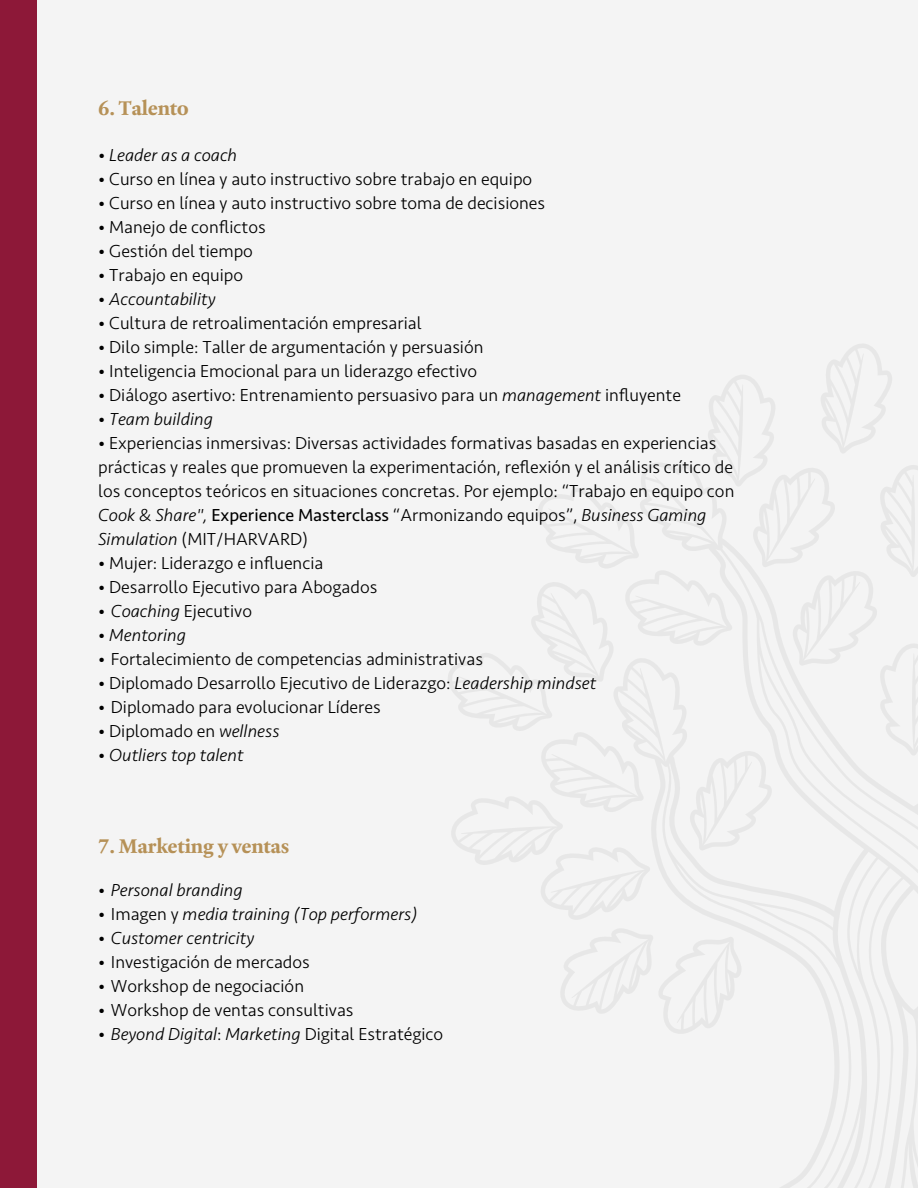
<style>
.page{position:relative;width:918px;height:1188px;background:#f4f4f4}
.page>*{position:absolute;margin:0;border:0;box-sizing:border-box;transform-origin:0 0}
.t1{font:700 21px "Laurentian Std";color:#b69157}
.t2{font:300 18px/24px "Seravek";color:#000}
.t3{font:italic 300 18px "Seravek";color:#000}
.s1{font-style:normal}
.s2{font-style:italic}
.s3{font-weight:400}
</style>
<div class="page">
<svg style="left:719px;top:920px;width:199px;height:268px"></svg>
<svg style="left:561px;top:926px;width:183px;height:113px"></svg>
<svg style="left:448px;top:344px;width:470px;height:576px"></svg>
<div style="left:0;top:0;width:37px;height:1188px;background:#8d1838"></div>
<p class="t1" style="left:98px;top:96px;width:92px">6. Talento</p>
<p class="t3" style="left:98px;top:145px;width:141px">• Leader as a coach</p>
<p class="t2" style="left:98px;top:168px;width:436px">• Curso en línea y auto instructivo sobre trabajo en equipo</p>
<p class="t2" style="left:98px;top:192px;width:449px">• Curso en línea y auto instructivo sobre toma de decisiones</p>
<p class="t2" style="left:98px;top:216px;width:169px">• Manejo de conflictos</p>
<p class="t2" style="left:98px;top:240px;width:156px">• Gestión del tiempo</p>
<p class="t2" style="left:98px;top:264px;width:147px">• Trabajo en equipo</p>
<p class="t3" style="left:98px;top:289px;width:119px"><span class="s1">•</span> Accountability</p>
<p class="t2" style="left:98px;top:312px;width:325px">• Cultura de retroalimentación empresarial</p>
<p class="t2" style="left:98px;top:336px;width:387px">• Dilo simple: Taller de argumentación y persuasión</p>
<p class="t2" style="left:98px;top:360px;width:381px">• Inteligencia Emocional para un liderazgo efectivo</p>
<p class="t2" style="left:98px;top:384px;width:584px">• Diálogo asertivo: Entrenamiento persuasivo para un <span class="s2">management</span> influyente</p>
<p class="t3" style="left:98px;top:409px;width:116px"><span class="s1">•</span> Team building</p>
<p class="t2" style="left:98px;top:432px;width:638px">• Experiencias inmersivas: Diversas actividades formativas basadas en experiencias prácticas y reales que promueven la experimentación, reflexión y el análisis crítico de los conceptos teóricos en situaciones concretas. Por ejemplo: “Trabajo en equipo con <span class="s2">Cook &amp; Share",</span> <span class="s3">Experience Masterclass</span> “Armonizando equipos”, <span class="s2">Business Gaming Simulation</span> (MIT/HARVARD)</p>
<p class="t2" style="left:98px;top:552px;width:227px">• Mujer: Liderazgo e influencia</p>
<p class="t2" style="left:98px;top:576px;width:281px">• Desarrollo Ejecutivo para Abogados</p>
<p class="t2" style="left:98px;top:600px;width:155px">• <span class="s2">Coaching</span> Ejecutivo</p>
<p class="t3" style="left:98px;top:625px;width:89px"><span class="s1">•</span> Mentoring</p>
<p class="t2" style="left:98px;top:648px;width:386px">• Fortalecimiento de competencias administrativas</p>
<p class="t2" style="left:98px;top:672px;width:500px">• Diplomado Desarrollo Ejecutivo de Liderazgo: <span class="s2">Leadership mindset</span></p>
<p class="t2" style="left:98px;top:696px;width:284px">• Diplomado para evolucionar Líderes</p>
<p class="t2" style="left:98px;top:720px;width:183px">• Diplomado en <span class="s2">wellness</span></p>
<p class="t3" style="left:98px;top:745px;width:147px"><span class="s1">•</span> Outliers top talent</p>
<p class="t1" style="left:98px;top:834px;width:192px">7. Marketing y ventas</p>
<p class="t3" style="left:98px;top:880px;width:146px"><span class="s1">•</span> Personal branding</p>
<p class="t3" style="left:98px;top:904px;width:321px"><span class="s1">• Imagen y</span> media training (Top performers)</p>
<p class="t3" style="left:98px;top:928px;width:157px"><span class="s1">•</span> Customer centricity</p>
<p class="t2" style="left:98px;top:951px;width:213px">• Investigación de mercados</p>
<p class="t2" style="left:98px;top:975px;width:207px">• Workshop de negociación</p>
<p class="t2" style="left:98px;top:999px;width:257px">• Workshop de ventas consultivas</p>
<p class="t3" style="left:98px;top:1024px;width:347px"><span class="s1">•</span> Beyond Digital<span class="s1">:</span> Marketing <span class="s1">Digital Estratégico</span></p>
</div>
